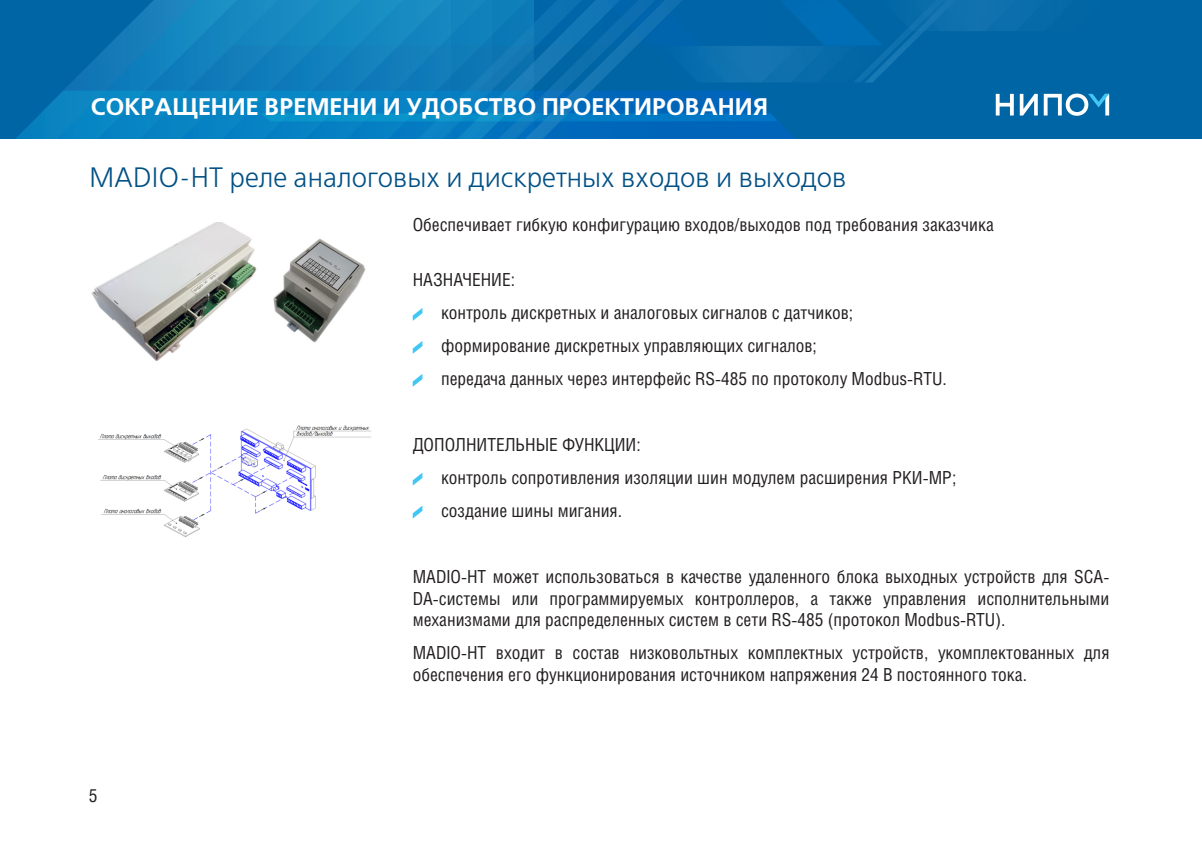
<style>
.page{position:relative;width:1202px;height:862px;background:#fff}
.page>*{position:absolute;margin:0;border:0;box-sizing:border-box;transform-origin:0 0}
.Подзаголовк_текст{font:28px "Free Set C";color:#005085}
.Подзаголовк_текст-2{font:700 24px "Free Set C";color:#fff}
.Текст_Буллет{font:18px/21.6px "Helios Cond";color:#231f20;text-align:justify}
.Подзаголовк_текст-3{font:18px "Helios Cond";color:#231f20}
.Подзаголовок{font:18px "Helios Cond";color:#231f20}
</style>
<div class="page">
<div style="left:0;top:0;width:1202px;height:138px;background:#0065a4"></div>
<svg style="left:17px;top:0;width:1092px;height:138px"></svg>
<svg style="left:413px;top:308px;width:9px;height:13px"></svg>
<svg style="left:413px;top:341px;width:9px;height:13px"></svg>
<svg style="left:413px;top:374px;width:9px;height:13px"></svg>
<svg style="left:413px;top:473px;width:9px;height:12px"></svg>
<svg style="left:413px;top:506px;width:9px;height:12px"></svg>
<img style="left:98px;top:425px;width:273px;height:113px">
<img style="left:91px;top:222px;width:275px;height:139px">
<p class="Подзаголовк_текст-2" style="left:91px;top:93px;width:679px">СОКРАЩЕНИЕ ВРЕМЕНИ И УДОБСТВО ПРОЕКТИРОВАНИЯ</p>
<p class="Подзаголовк_текст" style="left:89px;top:162px;width:759px">MADIO-НТ реле аналоговых и дискретных входов и выходов</p>
<p class="Подзаголовк_текст-3" style="left:413px;top:214px;width:583px">Обеспечивает гибкую конфигурацию входов/выходов под требования заказчика</p>
<p class="Подзаголовок" style="left:413px;top:269px;width:104px">НАЗНАЧЕНИЕ:</p>
<p class="Текст_Буллет" style="left:441px;top:302px;width:414px">контроль дискретных и аналоговых сигналов с датчиков;</p>
<p class="Текст_Буллет" style="left:441px;top:335px;width:377px">формирование дискретных управляющих сигналов;</p>
<p class="Текст_Буллет" style="left:441px;top:368px;width:507px">передача данных через интерфейс RS-485 по протоколу Modbus-RTU.</p>
<p class="Текст_Буллет" style="left:413px;top:434px;width:230px">ДОПОЛНИТЕЛЬНЫЕ ФУНКЦИИ:</p>
<p class="Текст_Буллет" style="left:441px;top:466px;width:517px">контроль сопротивления изоляции шин модулем расширения РКИ-МР;</p>
<p class="Текст_Буллет" style="left:441px;top:499px;width:182px">создание шины мигания.</p>
<p class="Текст_Буллет" style="left:89px;top:784px;width:10px">5</p>
<p class="Текст_Буллет" style="left:413px;top:565px;width:698px">MADIO-НT может использоваться в качестве удаленного блока выходных устройств для SCA-DA-системы или программируемых контроллеров, а также управления исполнительными механизмами для распределенных систем в сети RS-485 (протокол Modbus-RTU).</p>
<p class="Текст_Буллет" style="left:413px;top:641px;width:698px">MADIO-НT входит в состав низковольтных комплектных устройств, укомплектованных для обеспечения его функционирования источником напряжения 24 В постоянного тока.</p>
</div>
